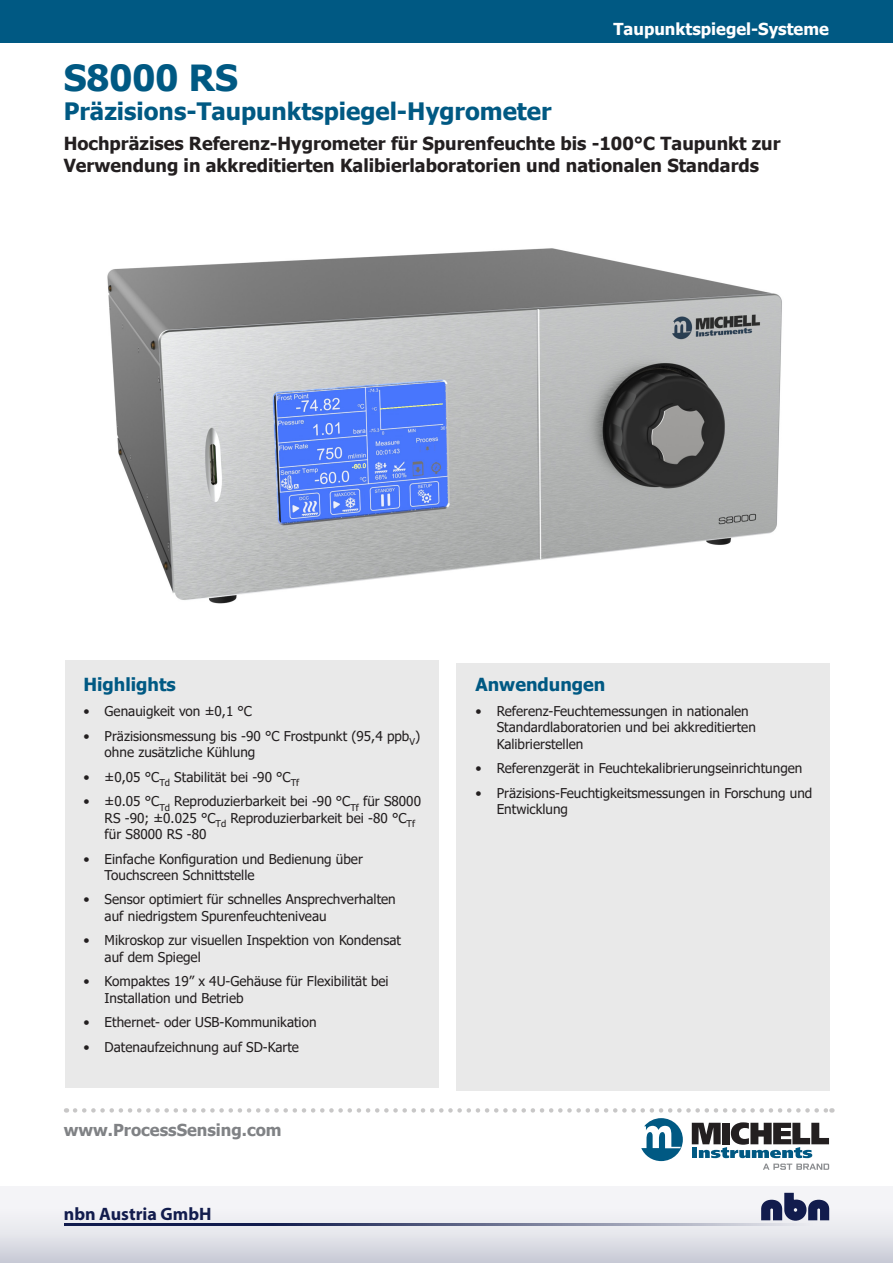
<style>
.page{position:relative;width:893px;height:1263px;background:#fff}
.page>*{position:absolute;margin:0;border:0;box-sizing:border-box;transform-origin:0 0}
.Heading_1{font:700 36px "Tahoma";color:#005983}
.Heading_2{font:700 24px "Tahoma";color:#005983}
.Main_description{font:700 18px/21.6px "Tahoma";color:#231f20}
.Heading_3{font:700 18px "Tahoma";color:#005983}
.t1{font:700 18px "Myriad Pro";color:#121c4d}
.t2{font:700 16.5px "Tahoma";color:#fff}
.t3{font:700 16.5px "Tahoma";color:#808285}
.t4{font:13.5px/16.2px "Tahoma";color:#231f20}
</style>
<div class="page">
<img style="left:65px;top:248px;width:717px;height:452px">
<div style="left:65px;top:661px;width:373px;height:427px;background:#e9e9e9"></div>
<div style="left:456px;top:663px;width:374px;height:427px;background:#e9e9e9"></div>
<div style="left:0;top:0;width:893px;height:43px;background:#005983"></div>
<svg style="left:75px;top:1108px;width:757px;height:62px"></svg>
<div style="left:0;top:1186px;width:893px;height:77px;background:linear-gradient(to bottom,#fefdff,#d0d2db)"></div>
<img style="left:65px;top:1224px;width:747px;height:1px">
<svg style="left:761px;top:1193px;width:68px;height:28px"></svg>
<p class="t2" style="left:613px;top:17px;width:217px">Taupunktspiegel-Systeme</p>
<p class="Heading_1" style="left:64px;top:53px;width:175px">S8000 RS</p>
<p class="Heading_2" style="left:64px;top:95px;width:489px">Präzisions-Taupunktspiegel-Hygrometer</p>
<p class="Main_description" style="left:64px;top:134px;width:718px">Hochpräzises Referenz-Hygrometer für Spurenfeuchte bis -100°C Taupunkt zur<br>Verwendung in akkreditierten Kalibierlaboratorien und nationalen Standards</p>
<p class="Heading_3" style="left:83px;top:672px;width:94px">Highlights</p>
<p class="t4" style="left:83px;top:704px;width:170px">• Genauigkeit von ±0,1 °C</p>
<p class="t4" style="left:105px;top:728px;width:317px;text-indent:-21px">• Präzisionsmessung bis -90 °C Frostpunkt (95,4 ppb<sub>V</sub>) ohne zusätzliche Kühlung</p>
<p class="t4" style="left:83px;top:769px;width:217px">• ±0,05 °C<sub>Td</sub> Stabilität bei -90 °C<sub>Tf</sub></p>
<p class="t4" style="left:105px;top:794px;width:318px;text-indent:-21px">• ±0.05 °C<sub>Td</sub> Reproduzierbarkeit bei -90 °C<sub>Tf</sub> für S8000<br>RS -90; ±0.025 °C<sub>Td</sub> Reproduzierbarkeit bei -80 °C<sub>Tf </sub>für S8000 RS -80</p>
<p class="t4" style="left:105px;top:851px;width:260px;text-indent:-21px">• Einfache Konfiguration und Bedienung über<br>Touchscreen Schnittstelle</p>
<p class="t4" style="left:105px;top:892px;width:293px;text-indent:-21px">• Sensor optimiert für schnelles Ansprechverhalten auf niedrigstem Spurenfeuchteniveau</p>
<p class="t4" style="left:105px;top:933px;width:298px;text-indent:-21px">• Mikroskop zur visuellen Inspektion von Kondensat auf dem Spiegel</p>
<p class="t4" style="left:105px;top:974px;width:286px;text-indent:-21px">• Kompaktes 19” x 4U-Gehäuse für Flexibilität bei<br>Installation und Betrieb</p>
<p class="t4" style="left:83px;top:1015px;width:235px">• Ethernet- oder USB-Kommunikation</p>
<p class="t4" style="left:83px;top:1040px;width:217px">• Datenaufzeichnung auf SD-Karte</p>
<p class="t3" style="left:64px;top:1118px;width:219px">www.ProcessSensing.com</p>
<h3 class="t1" style="left:64px;top:1207px;width:149px">nbn Austria GmbH</h3>
<p class="Heading_3" style="left:475px;top:672px;width:131px">Anwendungen</p>
<p class="t4" style="left:497px;top:704px;width:261px;text-indent:-21px">• Referenz-Feuchtemessungen in nationalen<br>Standardlaboratorien und bei akkreditierten<br>Kalibrierstellen</p>
<p class="t4" style="left:475px;top:761px;width:329px">• Referenzgerät in Feuchtekalibrierungseinrichtungen</p>
<p class="t4" style="left:497px;top:786px;width:317px;text-indent:-21px">• Präzisions-Feuchtigkeitsmessungen in Forschung und<br>Entwicklung</p>
</div>
